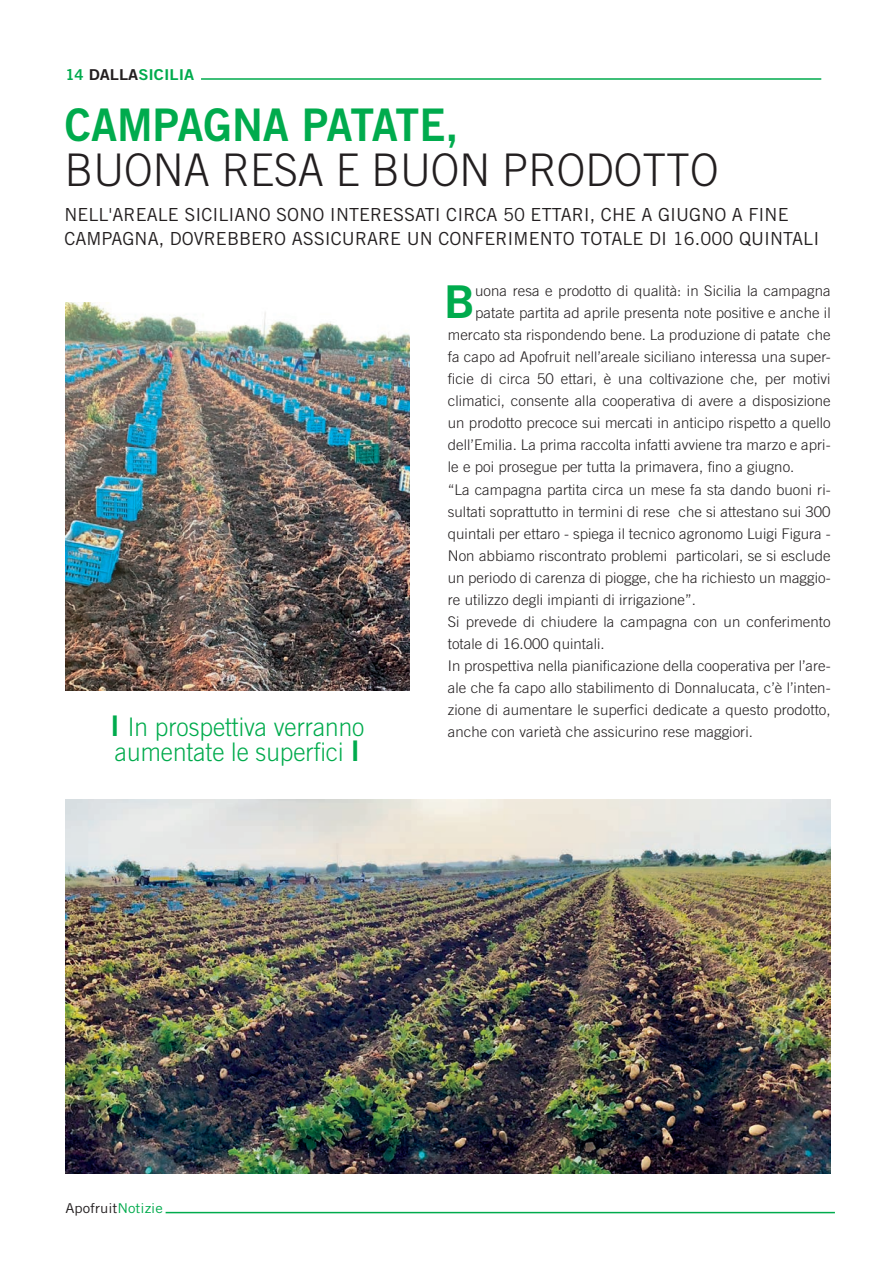
<style>
.page{position:relative;width:893px;height:1262px;background:#fff}
.page>*{position:absolute;margin:0;border:0;box-sizing:border-box;transform-origin:0 0}
.t1{font:45.3px "Trade Gothic LT Std Bd 2";color:#00ab4d}
.t2{font:300 45px "Trade Gothic LT Std";color:#231f20;scale:.95 1}
.t3{font:45px "Trade Gothic LT Std Bd 2";color:#00ab4d;scale:.95 1}
.t4{font:300 25.65px "Trade Gothic LT Std";color:#00ab4d;scale:.95 1}
.t5{font:18px/24px "Trade Gothic LT Std";color:#231f20}
.t6{font:15px "Trade Gothic LT Std Bd 2";color:#00ab4d}
.t7{font:300 14.7px "Trade Gothic LT Std";letter-spacing:.005em;color:#231f20}
.t8{font:13.5px "Trade Gothic LT Std";color:#231f20;scale:1.1 1}
.s1{color:#231f20}
.s2{font-family:"Trade Gothic LT Std Bd 2";font-weight:400;font-size:28.5px}
.s3{color:#00ab4d}
</style>
<div class="page">
<hr style="left:166px;top:1212px;width:668px;height:1px;background:#00ab4d">
<hr style="left:201px;top:78px;width:620px;height:2px;background:#00ab4d">
<img style="left:65px;top:302px;width:344px;height:389px">
<img style="left:65px;top:799px;width:765px;height:374px">
<p class="t6" style="left:65px;top:65px;width:130px">14 <span class="s1">DALLA</span>SICILIA</p>
<h2 class="t3" style="left:65px;top:97px;width:416px">CAMPAGNA PATATE,</h2>
<h2 class="t2" style="left:65px;top:143px;width:689px">BUONA RESA E BUON PRODOTTO</h2>
<p class="t5" style="left:64px;top:202px;width:756px">NELL'AREALE SICILIANO SONO INTERESSATI CIRCA 50 ETTARI, CHE A GIUGNO A FINE<br>CAMPAGNA, DOVREBBERO ASSICURARE UN CONFERIMENTO TOTALE DI 16.000 QUINTALI</p>
<h1 class="t1" style="left:444px;top:274px;width:32px">B</h1>
<p class="t7" style="left:475px;top:282px;width:357px">uona resa e prodotto di qualità: in Sicilia la campagna</p>
<p class="t7" style="left:475px;top:304px;width:357px">patate partita ad aprile presenta note positive e anche il</p>
<p class="t7" style="left:448px;top:326px;width:384px">mercato sta rispondendo bene. La produzione di patate che</p>
<p class="t7" style="left:448px;top:348px;width:384px">fa capo ad Apofruit nell’areale siciliano interessa una super-</p>
<p class="t7" style="left:448px;top:370px;width:384px">ficie di circa 50 ettari, è una coltivazione che, per motivi</p>
<p class="t7" style="left:448px;top:392px;width:384px">climatici, consente alla cooperativa di avere a disposizione</p>
<p class="t7" style="left:448px;top:414px;width:384px">un prodotto precoce sui mercati in anticipo rispetto a quello</p>
<p class="t7" style="left:448px;top:436px;width:384px">dell’Emilia. La prima raccolta infatti avviene tra marzo e apri-</p>
<p class="t7" style="left:448px;top:459px;width:348px">le e poi prosegue per tutta la primavera, fino a giugno.</p>
<p class="t7" style="left:448px;top:481px;width:384px">“La campagna partita circa un mese fa sta dando buoni ri-</p>
<p class="t7" style="left:448px;top:503px;width:384px">sultati soprattutto in termini di rese che si attestano sui 300</p>
<p class="t7" style="left:448px;top:525px;width:384px">quintali per ettaro - spiega il tecnico agronomo Luigi Figura -</p>
<p class="t7" style="left:448px;top:547px;width:384px">Non abbiamo riscontrato problemi particolari, se si esclude</p>
<p class="t7" style="left:448px;top:569px;width:384px">un periodo di carenza di piogge, che ha richiesto un maggio-</p>
<p class="t7" style="left:448px;top:591px;width:250px">re utilizzo degli impianti di irrigazione”.</p>
<p class="t7" style="left:448px;top:613px;width:384px">Si prevede di chiudere la campagna con un conferimento</p>
<p class="t7" style="left:448px;top:635px;width:158px">totale di 16.000 quintali.</p>
<p class="t7" style="left:448px;top:657px;width:384px">In prospettiva nella pianificazione della cooperativa per l’are-</p>
<p class="t7" style="left:448px;top:679px;width:384px">ale che fa capo allo stabilimento di Donnalucata, c’è l’inten-</p>
<p class="t7" style="left:448px;top:701px;width:384px">zione di aumentare le superfici dedicate a questo prodotto,</p>
<h3 class="t4" style="left:111px;top:711px;width:269px"><span class="s2">I</span> In prospettiva verranno</h3>
<p class="t7" style="left:448px;top:723px;width:306px">anche con varietà che assicurino rese maggiori.</p>
<h3 class="t4" style="left:115px;top:737px;width:259px">aumentate le superfici <span class="s2">I</span></h3>
<p class="t8" style="left:65px;top:1200px;width:90px">Apofruit<span class="s3">Notizie</span></p>
</div>
